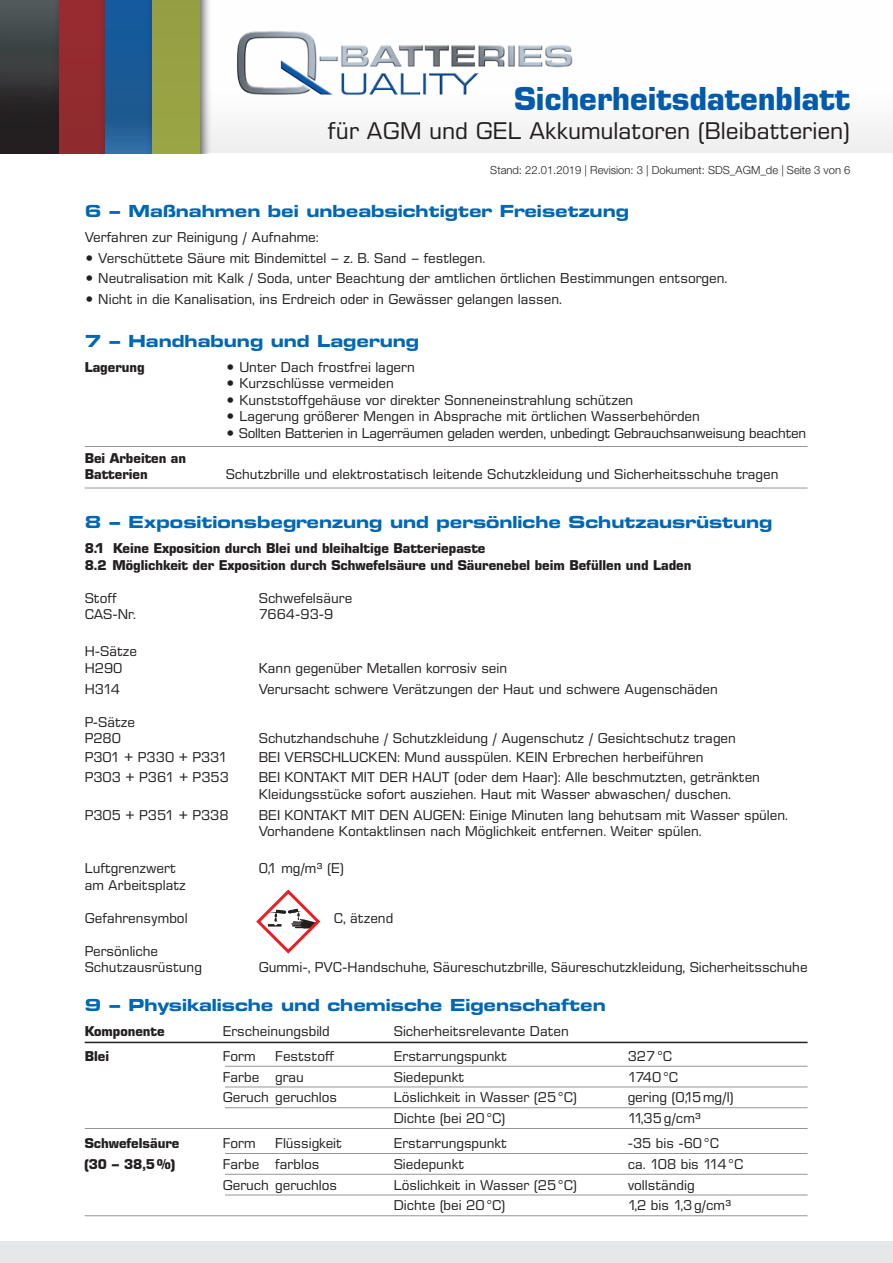
<style>
.page{position:relative;width:893px;height:1263px;background:#fff}
.page>*{position:absolute;margin:0;border:0;box-sizing:border-box;transform-origin:0 0}
.t1{font:700 31.5px "Eurostile SB";color:#015aaa}
.t2{font:22.95px "Eurostile SB";color:#231f20}
.t3{font:700 expanded 16.5px "Eurostile SB";color:#0166b3}
.t4{font:13.5px/16.5px "Eurostile SB";color:#231f20}
.t5{font:700 13.5px/16.5px "Eurostile SB";color:#231f20}
.t6{font:13.5px "Eurostile SB";letter-spacing:-.02em;color:#231f20}
.t7{font:300 11.25px "Helvetica Neue LT Std";color:#231f20}
</style>
<div class="page">
<div style="left:0;top:1242px;width:893px;height:21px;background:#e6e7e9"></div>
<hr style="left:85px;top:446px;width:723px;height:1px;background:#939598">
<hr style="left:85px;top:488px;width:723px;height:1px;background:#939598">
<hr style="left:85px;top:1042px;width:723px;height:1px;background:#231f20">
<hr style="left:225px;top:1066px;width:583px;height:1px;background:#939598">
<hr style="left:225px;top:1086px;width:583px;height:1px;background:#939598">
<hr style="left:225px;top:1107px;width:583px;height:1px;background:#939598">
<hr style="left:85px;top:1128px;width:723px;height:1px;background:#939598">
<hr style="left:225px;top:1153px;width:583px;height:1px;background:#939598">
<hr style="left:225px;top:1174px;width:583px;height:1px;background:#939598">
<hr style="left:225px;top:1194px;width:583px;height:1px;background:#939598">
<hr style="left:85px;top:1215px;width:723px;height:1px;background:#939598">
<div style="left:0;top:0;width:893px;height:153px;background:linear-gradient(to bottom,#fff,#f4f4f4)"></div>
<img style="left:230px;top:24px;width:366px;height:75px">
<div style="left:0;top:0;width:65px;height:153px;background:linear-gradient(to bottom,#4f595b,#1b1516)"></div>
<div style="left:53px;top:0;width:66px;height:153px;background:#231f20;opacity:.75"></div>
<div style="left:59px;top:0;width:47px;height:153px;background:#932b2f"></div>
<div style="left:99px;top:0;width:66px;height:153px;background:#231f20;opacity:.75"></div>
<svg style="left:106px;top:0;width:41px;height:153px;background:#1b5c98"></svg>
<div style="left:147px;top:0;width:65px;height:153px;background:#231f20;opacity:.75"></div>
<div style="left:153px;top:0;width:47px;height:153px;background:#98a144"></div>
<svg style="left:256px;top:889px;width:65px;height:65px"></svg>
<h1 class="t1" style="left:514px;top:80px;width:337px">Sicherheitsdatenblatt</h1>
<h2 class="t2" style="left:328px;top:117px;width:524px">für AGM und GEL Akkumulatoren (Bleibatterien)</h2>
<p class="t7" style="left:490px;top:163px;width:362px">Stand: 22.01.2019 | Revision: 3 | Dokument: SDS_AGM_de | Seite 3 von 6</p>
<p class="t3" style="left:85px;top:201px;width:546px">6 – Maßnahmen bei unbeabsichtigter Freisetzung</p>
<p class="t4" style="left:85px;top:229px;width:235px">Verfahren zur Reinigung / Aufnahme:</p>
<p class="t4" style="left:85px;top:250px;width:402px">• Verschüttete Säure mit Bindemittel – z. B. Sand – festlegen.</p>
<p class="t4" style="left:85px;top:270px;width:644px">• Neutralisation mit Kalk / Soda, unter Beachtung der amtlichen örtlichen Bestimmungen entsorgen.</p>
<p class="t4" style="left:85px;top:291px;width:479px">• Nicht in die Kanalisation, ins Erdreich oder in Gewässer gelangen lassen.</p>
<p class="t3" style="left:85px;top:331px;width:336px">7 – Handhabung und Lagerung</p>
<p class="t5" style="left:85px;top:359px;width:62px">Lagerung</p>
<p class="t4" style="left:226px;top:359px;width:191px">• Unter Dach frostfrei lagern</p>
<p class="t4" style="left:226px;top:375px;width:170px">• Kurzschlüsse vermeiden</p>
<p class="t4" style="left:226px;top:392px;width:409px">• Kunststoffgehäuse vor direkter Sonneneinstrahlung schützen</p>
<p class="t4" style="left:226px;top:408px;width:476px">• Lagerung größerer Mengen in Absprache mit örtlichen Wasserbehörden</p>
<p class="t6" style="left:226px;top:425px;width:582px">• Sollten Batterien in Lagerräumen geladen werden, unbedingt Gebrauchsanweisung beachten</p>
<p class="t5" style="left:85px;top:450px;width:103px">Bei Arbeiten an<br>Batterien</p>
<p class="t4" style="left:226px;top:466px;width:554px">Schutzbrille und elektrostatisch leitende Schutzkleidung und Sicherheitsschuhe tragen</p>
<p class="t3" style="left:85px;top:512px;width:689px">8 – Expositionsbegrenzung und persönliche Schutzausrüstung</p>
<p class="t5" style="left:85px;top:540px;width:608px">8.1 Keine Exposition durch Blei und bleihaltige Batteriepaste<br>8.2 Möglichkeit der Exposition durch Schwefelsäure und Säurenebel beim Befüllen und Laden</p>
<p class="t4" style="left:85px;top:589px;width:34px">Stoff</p>
<p class="t4" style="left:259px;top:589px;width:95px">Schwefelsäure</p>
<p class="t4" style="left:85px;top:606px;width:53px">CAS-Nr.</p>
<p class="t4" style="left:259px;top:606px;width:76px">7664-93-9</p>
<p class="t4" style="left:85px;top:643px;width:54px">H-Sätze<br>H290</p>
<p class="t4" style="left:259px;top:660px;width:250px">Kann gegenüber Metallen korrosiv sein</p>
<p class="t4" style="left:85px;top:680px;width:37px">H314</p>
<p class="t4" style="left:259px;top:680px;width:461px">Verursacht schwere Verätzungen der Haut und schwere Augenschäden</p>
<p class="t4" style="left:85px;top:713px;width:52px">P-Sätze<br>P280</p>
<p class="t4" style="left:259px;top:730px;width:479px">Schutzhandschuhe / Schutzkleidung / Augenschutz / Gesichtschutz tragen</p>
<p class="t4" style="left:85px;top:749px;width:145px">P301 + P330 + P331</p>
<p class="t4" style="left:259px;top:749px;width:446px">BEI VERSCHLUCKEN: Mund ausspülen. KEIN Erbrechen herbeiführen</p>
<p class="t4" style="left:85px;top:769px;width:146px">P303 + P361 + P353</p>
<p class="t4" style="left:259px;top:769px;width:503px">BEI KONTAKT MIT DER HAUT (oder dem Haar): Alle beschmutzten, getränkten<br>Kleidungsstücke sofort ausziehen. Haut mit Wasser abwaschen/ duschen.</p>
<p class="t4" style="left:85px;top:807px;width:146px">P305 + P351 + P338</p>
<p class="t4" style="left:259px;top:807px;width:531px">BEI KONTAKT MIT DEN AUGEN: Einige Minuten lang behutsam mit Wasser spülen.<br>Vorhandene Kontaktlinsen nach Möglichkeit entfernen. Weiter spülen.</p>
<p class="t4" style="left:85px;top:860px;width:93px">Luftgrenzwert</p>
<p class="t4" style="left:259px;top:860px;width:87px">0,1 mg/m³ (E)</p>
<p class="t4" style="left:85px;top:877px;width:103px">am Arbeitsplatz</p>
<p class="t4" style="left:85px;top:910px;width:104px">Gefahrensymbol</p>
<p class="t4" style="left:334px;top:910px;width:61px">C, ätzend</p>
<p class="t4" style="left:85px;top:943px;width:119px">Persönliche<br>Schutzausrüstung</p>
<p class="t4" style="left:259px;top:959px;width:550px">Gummi-, PVC-Handschuhe, Säureschutzbrille, Säureschutzkleidung, Sicherheitsschuhe</p>
<p class="t3" style="left:85px;top:995px;width:523px">9 – Physikalische und chemische Eigenschaften</p>
<p class="t5" style="left:85px;top:1023px;width:82px">Komponente</p>
<p class="t4" style="left:223px;top:1023px;width:109px">Erscheinungsbild</p>
<p class="t4" style="left:394px;top:1023px;width:177px">Sicherheitsrelevante Daten</p>
<p class="t5" style="left:85px;top:1048px;width:26px">Blei</p>
<p class="t4" style="left:223px;top:1048px;width:34px">Form</p>
<p class="t4" style="left:275px;top:1048px;width:61px">Feststoff</p>
<p class="t4" style="left:394px;top:1048px;width:115px">Erstarrungspunkt</p>
<p class="t4" style="left:628px;top:1048px;width:46px">327°C</p>
<p class="t4" style="left:223px;top:1068px;width:83px">Farbe grau</p>
<p class="t4" style="left:394px;top:1068px;width:72px">Siedepunkt</p>
<p class="t4" style="left:628px;top:1068px;width:52px">1740°C</p>
<p class="t4" style="left:223px;top:1089px;width:116px">Geruch geruchlos</p>
<p class="t4" style="left:394px;top:1089px;width:185px">Löslichkeit in Wasser (25°C)</p>
<p class="t4" style="left:628px;top:1089px;width:107px">gering (0,15mg/l)</p>
<p class="t4" style="left:394px;top:1110px;width:113px">Dichte (bei 20°C)</p>
<p class="t4" style="left:628px;top:1110px;width:75px">11,35g/cm³</p>
<p class="t5" style="left:85px;top:1135px;width:96px">Schwefelsäure</p>
<p class="t4" style="left:223px;top:1135px;width:34px">Form</p>
<p class="t4" style="left:275px;top:1135px;width:68px">Flüssigkeit</p>
<p class="t4" style="left:394px;top:1135px;width:115px">Erstarrungspunkt</p>
<p class="t4" style="left:628px;top:1135px;width:93px">-35 bis -60°C</p>
<p class="t5" style="left:85px;top:1156px;width:92px">(30 – 38,5%)</p>
<p class="t4" style="left:223px;top:1156px;width:98px">Farbe farblos</p>
<p class="t4" style="left:394px;top:1156px;width:72px">Siedepunkt</p>
<p class="t4" style="left:628px;top:1156px;width:117px">ca. 108 bis 114°C</p>
<p class="t4" style="left:223px;top:1176px;width:116px">Geruch geruchlos</p>
<p class="t4" style="left:394px;top:1176px;width:185px">Löslichkeit in Wasser (25°C)</p>
<p class="t4" style="left:628px;top:1176px;width:69px">vollständig</p>
<p class="t4" style="left:394px;top:1197px;width:113px">Dichte (bei 20°C)</p>
<p class="t4" style="left:628px;top:1197px;width:105px">1,2 bis 1,3g/cm³</p>
</div>
